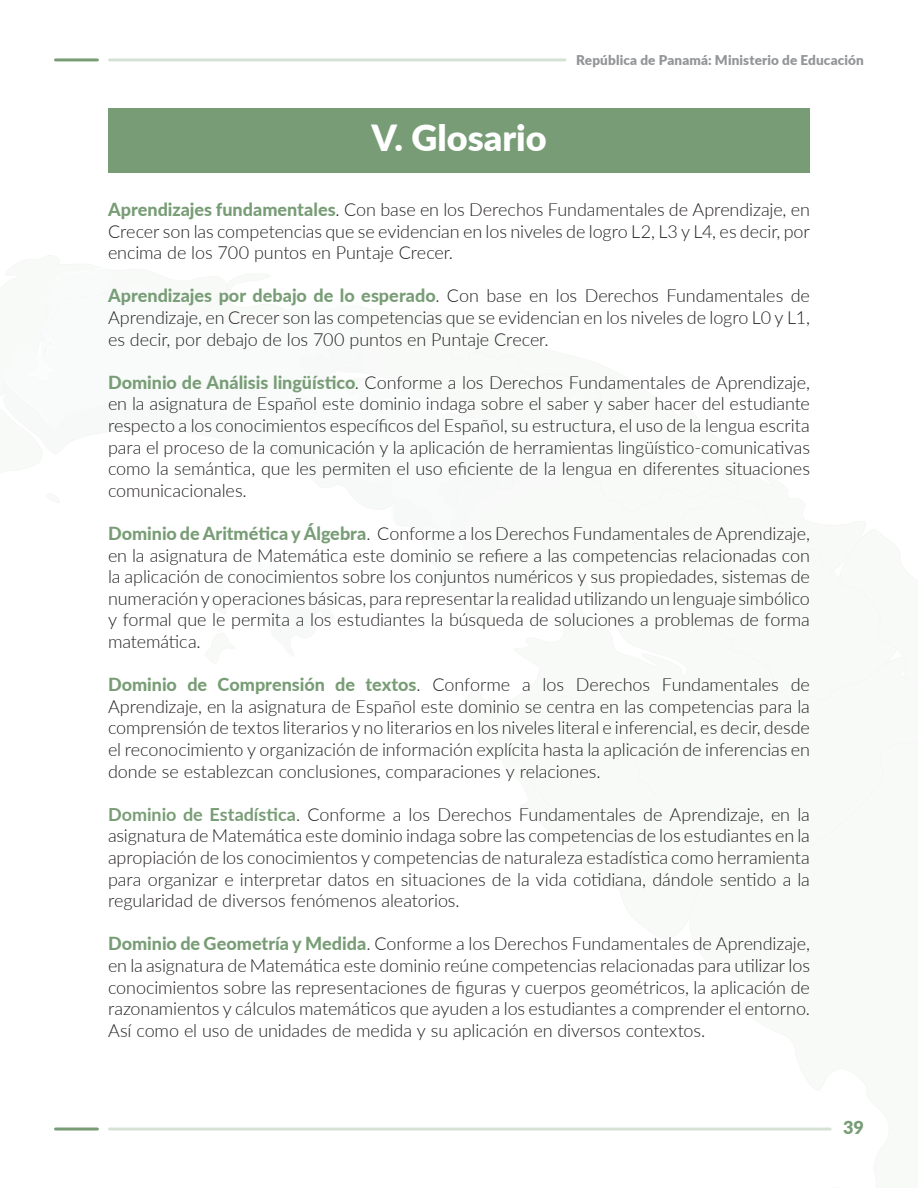
<style>
.page{position:relative;width:918px;height:1188px;background:#fff}
.page>*{position:absolute;margin:0;border:0;box-sizing:border-box;transform-origin:0 0}
.Áreas{font:900 36px "Lato";color:#fff}
.Cuerpos_de_texto_1_c{font:300 18px/21.6px "Lato";letter-spacing:-.005em;color:#231f20;text-align:justify}
.t1{font:900 18px "Lato";color:#789d76}
.t2{font:900 13.5px "Lato";letter-spacing:.01em;color:#939598}
.s1{font-weight:800;color:#789d76}
.s2{font-weight:700;color:#789d76}
</style>
<div class="page">
<hr style="left:110px;top:58px;width:455px;height:3px;background:#d6e2d6">
<hr style="left:110px;top:1128px;width:720px;height:3px;background:#d6e2d6">
<hr style="left:56px;top:58px;width:41px;height:3px;background:#789d76">
<hr style="left:56px;top:1128px;width:41px;height:3px;background:#789d76">
<div style="left:108px;top:108px;width:702px;height:65px;background:#789d76"></div>
<p class="Áreas" style="left:371px;top:111px;width:177px">V. Glosario</p>
<p class="t2" style="left:576px;top:50px;width:289px">República de Panamá: Ministerio de Educación</p>
<p class="Cuerpos_de_texto_1_c" style="left:108px;top:198px;width:703px"><span class="s1">Aprendizajes fundamentales</span>. Con base en los Derechos Fundamentales de Aprendizaje, en Crecer son las competencias que se evidencian en los niveles de logro L2, L3 y L4, es decir, por encima de los 700 puntos en Puntaje Crecer.</p>
<p class="Cuerpos_de_texto_1_c" style="left:108px;top:284px;width:703px"><span class="s1">Aprendizajes por debajo de lo esperado</span>. Con base en los Derechos Fundamentales de Aprendizaje, en Crecer son las competencias que se evidencian en los niveles de logro L0 y L1, es decir, por debajo de los 700 puntos en Puntaje Crecer.</p>
<p class="Cuerpos_de_texto_1_c" style="left:108px;top:371px;width:704px"><span class="s1">Dominio de Análisis lingüístico</span>. Conforme a los Derechos Fundamentales de Aprendizaje, en la asignatura de Español este dominio indaga sobre el saber y saber hacer del estudiante respecto a los conocimientos específicos del Español, su estructura, el uso de la lengua escrita para el proceso de la comunicación y la aplicación de herramientas lingüístico-comunicativas como la semántica, que les permiten el uso eficiente de la lengua en diferentes situaciones comunicacionales.</p>
<p class="Cuerpos_de_texto_1_c" style="left:108px;top:522px;width:703px"><span class="s1">Dominio de Aritmética y Álgebra</span>. Conforme a los Derechos Fundamentales de Aprendizaje, en la asignatura de Matemática este dominio se refiere a las competencias relacionadas con la aplicación de conocimientos sobre los conjuntos numéricos y sus propiedades, sistemas de numeración y operaciones básicas, para representar la realidad utilizando un lenguaje simbólico y formal que le permita a los estudiantes la búsqueda de soluciones a problemas de forma matemática.</p>
<p class="Cuerpos_de_texto_1_c" style="left:108px;top:673px;width:703px"><span class="s1">Dominio de Comprensión de textos</span>. Conforme a los Derechos Fundamentales de Aprendizaje, en la asignatura de Español este dominio se centra en las competencias para la comprensión de textos literarios y no literarios en los niveles literal e inferencial, es decir, desde el reconocimiento y organización de información explícita hasta la aplicación de inferencias en donde se establezcan conclusiones, comparaciones y relaciones.</p>
<p class="Cuerpos_de_texto_1_c" style="left:108px;top:803px;width:703px"><span class="s2">Dominio de Estadística</span>. Conforme a los Derechos Fundamentales de Aprendizaje, en la asignatura de Matemática este dominio indaga sobre las competencias de los estudiantes en la apropiación de los conocimientos y competencias de naturaleza estadística como herramienta para organizar e interpretar datos en situaciones de la vida cotidiana, dándole sentido a la regularidad de diversos fenómenos aleatorios.</p>
<p class="Cuerpos_de_texto_1_c" style="left:108px;top:932px;width:703px"><span class="s1">Dominio de Geometría y Medida</span>. Conforme a los Derechos Fundamentales de Aprendizaje, en la asignatura de Matemática este dominio reúne competencias relacionadas para utilizar los conocimientos sobre las representaciones de figuras y cuerpos geométricos, la aplicación de razonamientos y cálculos matemáticos que ayuden a los estudiantes a comprender el entorno.<br>Así como el uso de unidades de medida y su aplicación en diversos contextos.</p>
<p class="t1" style="left:843px;top:1114px;width:22px">39</p>
</div>
